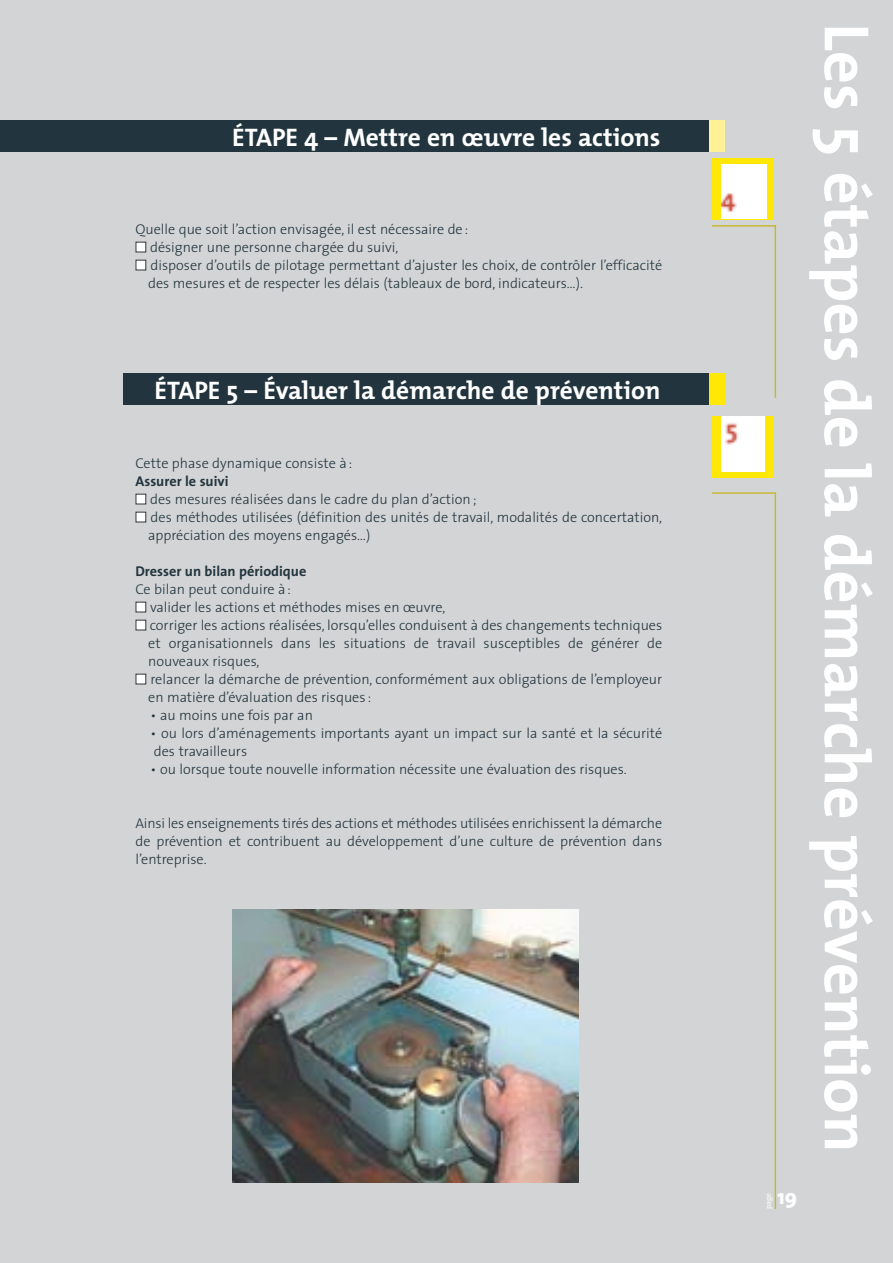
<style>
.page{position:relative;width:893px;height:1263px;background:#fff}
.page>*{position:absolute;margin:0;border:0;box-sizing:border-box;transform-origin:0 0}
.t1{font:700 64.5px "The Mix";color:#fff}
.t2{font:700 25.5px "The Mix";color:#fff}
.t3{font:800 21.3px "The Sans";color:#fff}
.t4{font:300 14.25px/18px "The Sans";color:#22353e}
.t5{font:700 14.25px "The Sans";color:#22353e}
.t6{font:7.5px "The Sans";color:#fff}
.s1{color:#fff}
</style>
<div class="page">
<div style="left:0;top:0;width:892px;height:1263px;background:#d3d4d5"></div>
<div style="left:0;top:121px;width:724px;height:31px;background:#22353e"></div>
<div style="left:709px;top:121px;width:15px;height:31px;background:#fff196"></div>
<svg style="left:710px;top:225px;width:66px;height:984px"></svg>
<div style="left:711px;top:158px;width:62px;height:62px;background:#ffe806"></div>
<img style="left:721px;top:164px;width:46px;height:54px">
<div style="left:711px;top:416px;width:62px;height:62px;background:#ffe806"></div>
<img style="left:721px;top:416px;width:43px;height:47px">
<img style="left:721px;top:463px;width:43px;height:8px">
<div style="left:123px;top:373px;width:594px;height:31px;background:#22353e"></div>
<div style="left:709px;top:373px;width:15px;height:31px;background:#ffe806"></div>
<img style="left:232px;top:909px;width:346px;height:273px">
<h2 class="t2" style="left:232px;top:129px;width:430px">ÉTAPE 4 – Mettre en œuvre les actions</h2>
<p class="t4" style="left:135px;top:222px;width:334px">Quelle que soit l’action envisagée, il est nécessaire de :</p>
<p class="t4" style="left:135px;top:240px;width:264px"><span class="s1">■</span> désigner une personne chargée du suivi,</p>
<p class="t4" style="left:148px;top:258px;width:515px;text-indent:-13px"><span class="s1">■</span> disposer d’outils de pilotage permettant d’ajuster les choix, de contrôler l’efficacité des mesures et de respecter les délais (tableaux de bord, indicateurs…).</p>
<h2 class="t2" style="left:155px;top:381px;width:507px">ÉTAPE 5 – Évaluer la démarche de prévention</h2>
<p class="t4" style="left:135px;top:456px;width:218px">Cette phase dynamique consiste à :</p>
<p class="t5" style="left:135px;top:476px;width:95px">Assurer le suivi</p>
<p class="t4" style="left:135px;top:492px;width:342px"><span class="s1">■</span> des mesures réalisées dans le cadre du plan d’action ;</p>
<p class="t4" style="left:148px;top:510px;width:515px;text-indent:-13px"><span class="s1">■</span> des méthodes utilisées (définition des unités de travail, modalités de concertation, appréciation des moyens engagés…)</p>
<p class="t5" style="left:135px;top:566px;width:172px">Dresser un bilan périodique</p>
<p class="t4" style="left:135px;top:582px;width:157px">Ce bilan peut conduire à :</p>
<p class="t4" style="left:135px;top:600px;width:311px"><span class="s1">■</span> valider les actions et méthodes mises en œuvre,</p>
<p class="t4" style="left:148px;top:618px;width:515px;text-align:justify;text-indent:-13px"><span class="s1">■</span> corriger les actions réalisées, lorsqu’elles conduisent à des changements techniques et organisationnels dans les situations de travail susceptibles de générer de nouveaux risques,</p>
<p class="t4" style="left:148px;top:672px;width:515px;text-indent:-13px"><span class="s1">■</span> relancer la démarche de prévention, conformément aux obligations de l’employeur en matière d’évaluation des risques :</p>
<p class="t4" style="left:150px;top:708px;width:164px">• au moins une fois par an</p>
<p class="t4" style="left:150px;top:726px;width:513px">• ou lors d’aménagements importants ayant un impact sur la santé et la sécurité des travailleurs</p>
<p class="t4" style="left:150px;top:762px;width:478px">• ou lorsque toute nouvelle information nécessite une évaluation des risques.</p>
<p class="t4" style="left:135px;top:816px;width:528px;text-align:justify">Ainsi les enseignements tirés des actions et méthodes utilisées enrichissent la démarche de prévention et contribuent au développement d’une culture de prévention dans l’entreprise.</p>
<h1 class="t1" style="left:869px;top:23px;width:1131px;rotate:90deg">Les 5 étapes de la démarche prévention</h1>
<p class="t6" style="left:765px;top:1209px;width:18px;rotate:-90deg">page</p>
<h3 class="t3" style="left:777px;top:1189px;width:21px">19</h3>
</div>
